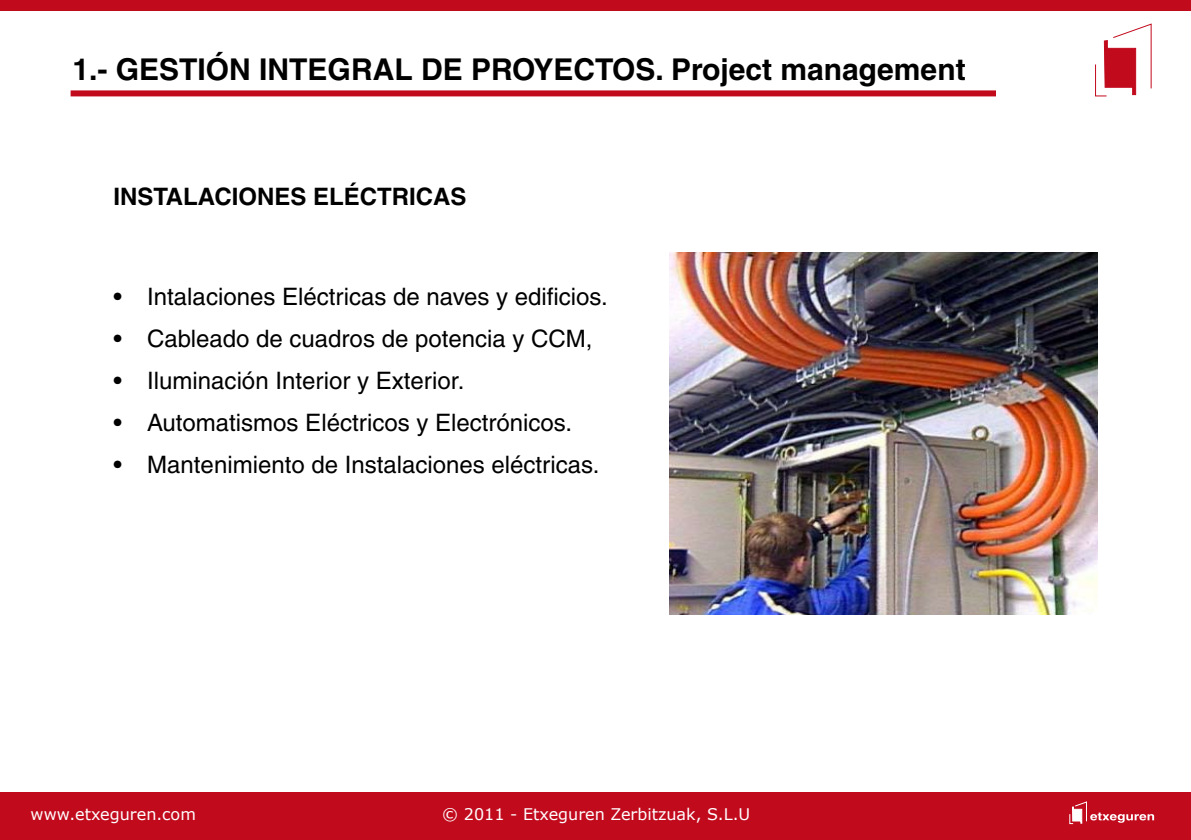
<style>
.page{position:relative;width:1191px;height:840px;background:#fff}
.page>*{position:absolute;margin:0;border:0;box-sizing:border-box;transform-origin:0 0}
.t1{font:700 30px "Helvetica LT";color:#000}
.t2{font:24px "Helvetica LT";color:#000}
.t3{font:700 24px "Helvetica LT";color:#000}
.t4{font:16px "Verdana";color:#fff}
</style>
<div class="page">
<div style="left:71px;top:90px;width:925px;height:6px;background:#c20a1d"></div>
<div style="left:0;top:792px;width:1191px;height:47px;background:#c20a1d"></div>
<div style="left:0;top:0;width:1191px;height:10px;background:#c20a1d"></div>
<svg style="left:1069px;top:801px;width:85px;height:22px"></svg>
<svg style="left:1095px;top:24px;width:56px;height:72px"></svg>
<img style="left:669px;top:252px;width:428px;height:361px">
<p class="t1" style="left:72px;top:51px;width:894px">1.- GESTIÓN INTEGRAL DE PROYECTOS. Project management</p>
<p class="t3" style="left:113px;top:182px;width:354px">INSTALACIONES ELÉCTRICAS</p>
<p class="t2" style="left:113px;top:282px;width:496px">• Intalaciones Eléctricas de naves y edificios.</p>
<p class="t2" style="left:113px;top:324px;width:480px">• Cableado de cuadros de potencia y CCM,</p>
<p class="t2" style="left:113px;top:366px;width:352px">• Iluminación Interior y Exterior.</p>
<p class="t2" style="left:113px;top:408px;width:460px">• Automatismos Eléctricos y Electrónicos.</p>
<p class="t2" style="left:113px;top:450px;width:488px">• Mantenimiento de Instalaciones eléctricas.</p>
<p class="t4" style="left:31px;top:803px;width:167px">www.etxeguren.com</p>
<p class="t4" style="left:442px;top:803px;width:309px">© 2011 - Etxeguren Zerbitzuak, S.L.U</p>
</div>
